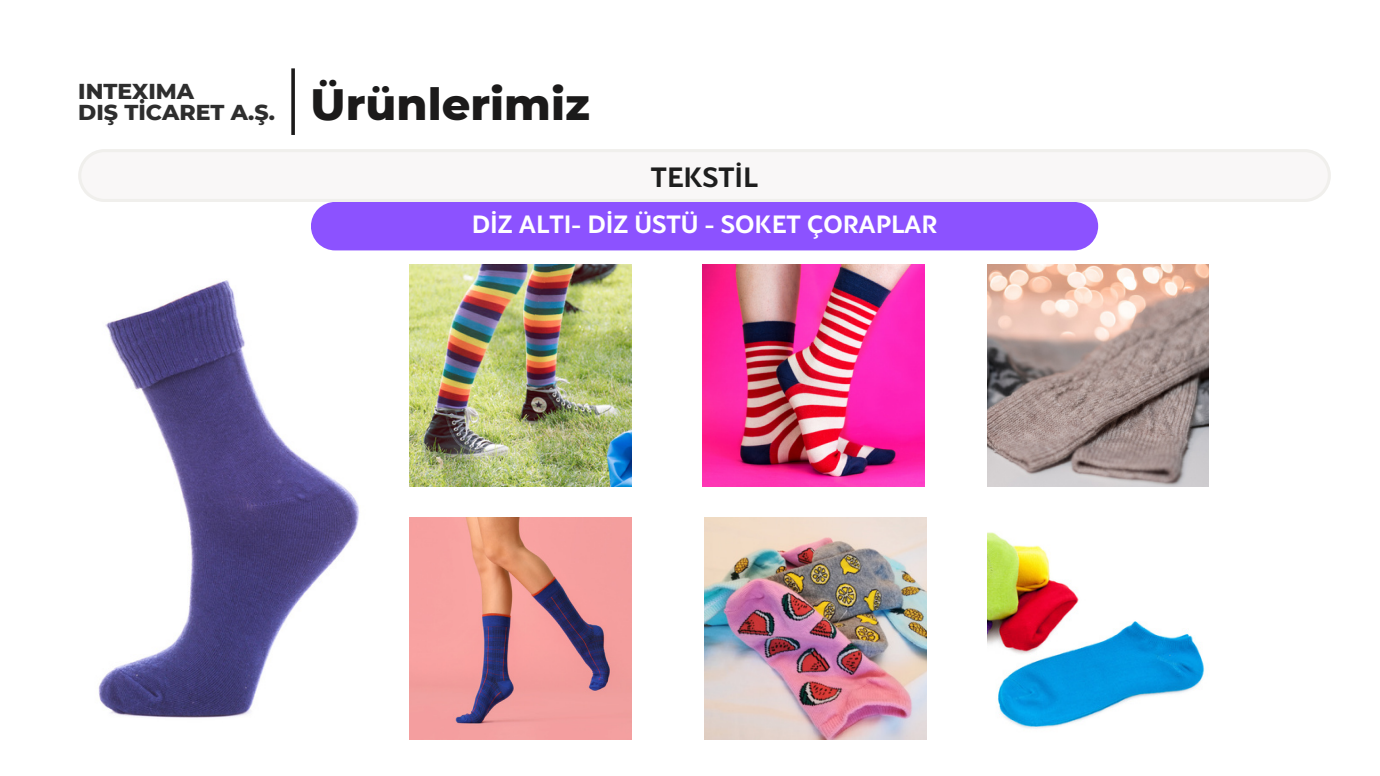
<style>
.page{position:relative;width:1380px;height:776px;background:#fff}
.page>*{position:absolute;margin:0;border:0;box-sizing:border-box;transform-origin:0 0}
.t1{font:800 44.8px "Montserrat";color:#1b1a1a}
.t2{font:700 27.8px "Blacker Sans Pro";color:#1e1e1e}
.t3{font:700 24.8px "Blacker Sans Pro";color:#fff}
.t4{font:800 22px "Montserrat";color:#2e2e2e}
</style>
<div class="page">
<svg style="left:291px;top:68px;width:4px;height:67px"></svg>
<svg style="left:78px;top:149px;width:1253px;height:53px"></svg>
<div style="left:311px;top:202px;width:787px;height:48px;background:#8c52ff"></div>
<img style="left:98px;top:280px;width:261px;height:438px">
<img style="left:410px;top:517px;width:222px;height:222px">
<img style="left:410px;top:265px;width:222px;height:222px">
<img style="left:703px;top:265px;width:222px;height:222px">
<img style="left:705px;top:517px;width:222px;height:222px">
<img style="left:988px;top:265px;width:220px;height:222px">
<img style="left:988px;top:532px;width:217px;height:197px">
<p class="t4" style="left:78px;top:77px;width:117px">INTEXIMA</p>
<p class="t4" style="left:78px;top:99px;width:198px">DIŞ TİCARET A.Ş.</p>
<p class="t1" style="left:311px;top:76px;width:281px">Ürünlerimiz</p>
<p class="t2" style="left:651px;top:159px;width:109px">TEKSTİL</p>
<p class="t3" style="left:472px;top:209px;width:467px">DİZ ALTI- DİZ ÜSTÜ - SOKET ÇORAPLAR</p>
</div>
